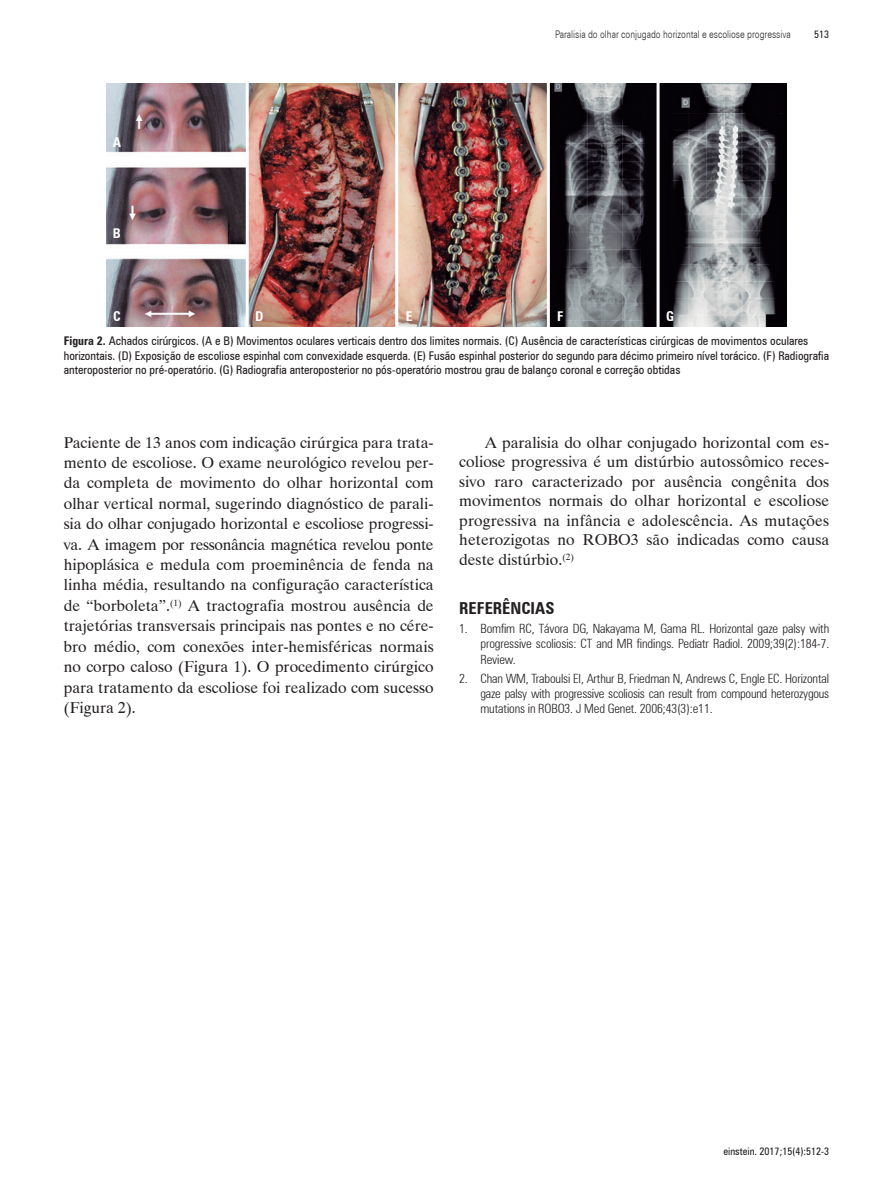
<style>
.page{position:relative;width:893px;height:1191px;background:#fff}
.page>*{position:absolute;margin:0;border:0;box-sizing:border-box;transform-origin:0 0}
.t1{font:700 condensed 16.5px "Zurich BT";color:#231f20}
.t2{font:15.75px/20.4px "Dutch 801 BT";color:#231f20;text-align:justify}
.t3{font:700 condensed 13.5px "Zurich BT";color:#fff}
.t4{font:300 condensed 12.75px/15px "Zurich BT";letter-spacing:-.01em;color:#231f20;text-align:justify}
.t5{font:condensed 12px/14.2px "Zurich BT";color:#231f20}
.t6{font:300 10.5px "Zurich BT";color:#231f20;scale:.8 1}
.t7{font:condensed 10.5px "Zurich BT";color:#231f20}
.s1{font-weight:700}
</style>
<div class="page">
<img style="left:106px;top:83px;width:681px;height:243px">
<hr style="left:246px;top:81px;width:3px;height:246px;background:#fff">
<hr style="left:395px;top:81px;width:3px;height:246px;background:#fff">
<hr style="left:547px;top:81px;width:3px;height:246px;background:#fff">
<hr style="left:657px;top:81px;width:3px;height:246px;background:#fff">
<p class="t3" style="left:113px;top:134px;width:10px">A</p>
<p class="t3" style="left:113px;top:225px;width:9px">B</p>
<p class="t6" style="left:555px;top:28px;width:296px">Paralisia do olhar conjugado horizontal e escoliose progressiva</p>
<p class="t7" style="left:814px;top:28px;width:17px">513</p>
<p class="t3" style="left:113px;top:308px;width:9px">C</p>
<p class="t3" style="left:255px;top:308px;width:10px">D</p>
<p class="t3" style="left:406px;top:308px;width:8px">E</p>
<p class="t3" style="left:557px;top:308px;width:8px">F</p>
<p class="t3" style="left:666px;top:308px;width:9px">G</p>
<p class="t5" style="left:64px;top:334px;width:767px"><span class="s1">Figura 2.</span> Achados cirúrgicos. (A e B) Movimentos oculares verticais dentro dos limites normais. (C) Ausência de características cirúrgicas de movimentos oculares horizontais. (D) Exposição de escoliose espinhal com convexidade esquerda. (E) Fusão espinhal posterior do segundo para décimo primeiro nível torácico. (F) Radiografia anteroposterior no pré-operatório. (G) Radiografia anteroposterior no pós-operatório mostrou grau de balanço coronal e correção obtidas</p>
<p class="t2" style="left:64px;top:432px;width:371px">Paciente de 13 anos com indicação cirúrgica para trata&shy;mento de escoliose. O exame neurológico revelou per&shy;da completa de movimento do olhar horizontal com olhar vertical normal, sugerindo diagnóstico de parali&shy;sia do olhar conjugado horizontal e escoliose progressi&shy;va. A imagem por ressonância magnética revelou ponte hipoplásica e medula com proeminência de fenda na linha média, resultando na configuração característica de “borboleta”.<sup>(1)</sup> A tractografia mostrou ausência de trajetórias transversais principais nas pontes e no cére&shy;bro médio, com conexões inter-hemisféricas normais no corpo caloso (Figura 1). O procedimento cirúrgico para tratamento da escoliose foi realizado com sucesso (Figura 2).</p>
<p class="t2" style="left:459px;top:432px;width:371px;line-height:19.5px;text-indent:26px">A paralisia do olhar conjugado horizontal com es&shy;coliose progressiva é um distúrbio autossômico reces&shy;sivo raro caracterizado por ausência congênita dos movimentos normais do olhar horizontal e escoliose progressiva na infância e adolescência. As mutações heterozigotas no ROBO3 são indicadas como causa deste distúrbio.<sup>(2)</sup></p>
<p class="t1" style="left:459px;top:598px;width:97px">REFERÊNCIAS</p>
<p class="t4" style="left:480px;top:621px;width:350px;text-indent:-21px">1. Bomfim RC, Távora DG, Nakayama M, Gama RL. Horizontal gaze palsy with progressive scoliosis: CT and MR findings. Pediatr Radiol. 2009;39(2):184-7.<br>Review.</p>
<p class="t4" style="left:480px;top:670px;width:350px;text-indent:-21px">2. Chan WM, Traboulsi EI, Arthur B, Friedman N, Andrews C, Engle EC. Horizontal gaze palsy with progressive scoliosis can result from compound heterozygous mutations in ROBO3. J Med Genet. 2006;43(3):e11.</p>
<p class="t7" style="left:723px;top:1144px;width:107px">einstein. 2017;15(4):512-3</p>
</div>
